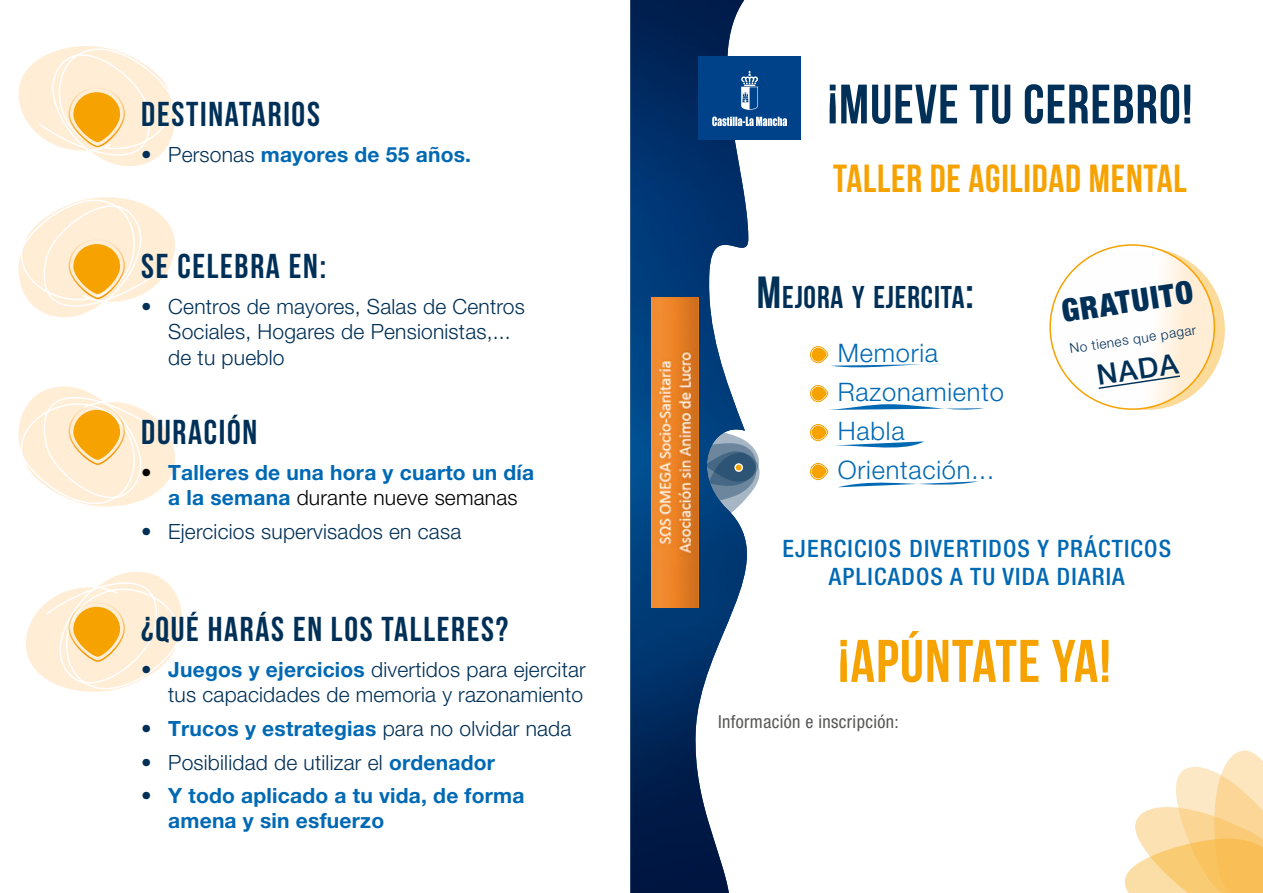
<style>
.page{position:relative;width:1263px;height:893px;background:#fff}
.page>*{position:absolute;margin:0;border:0;box-sizing:border-box;transform-origin:0 0}
.t1{font:60px "Bebas Neue";color:#f6a200}
.t2{font:55.35px "Bebas Neue";letter-spacing:.02em;color:#003057}
.t3{font:39.15px "Bebas Neue";letter-spacing:.02em;color:#f6a200}
.t4{font:34.5px "Bebas Neue";letter-spacing:.05em;color:#003057}
.t5{font:31.5px "Bebas Neue";letter-spacing:.03em;color:#003057}
.t6{font:900 condensed 31.5px "Helvetica Neue LT Pro";color:#003057}
.t7{font:500 28.35px "Helvetica Neue LT Pro";color:#003057}
.t8{font:300 25.5px/39px "Helvetica Neue LT Pro";letter-spacing:.03em;color:#0069b4}
.t9{font:500 condensed 24px/28.5px "Helvetica Neue LT Pro";letter-spacing:.05em;color:#0069b4}
.t10{font:300 21px/25.2px "Helvetica Neue LT Pro";letter-spacing:.01em;color:#003057}
.t11{font:700 21px/25.2px "Helvetica Neue LT Pro";letter-spacing:.01em;color:#0069b4;text-align:center}
.t12{font:condensed 18px "Helvetica Neue LT Pro";letter-spacing:.02em;color:#575756}
.t13{font:300 13.5px "Helvetica Neue LT Pro";color:#003057}
.s1{font-weight:300;color:#003057}
.s2{font-weight:300;color:#000}
.s3{font-weight:700;color:#0069b4}
.s4{font-size:45px}
</style>
<div class="page">
<img style="left:630px;top:0;width:127px;height:893px">
<svg style="left:1124px;top:750px;width:139px;height:143px"></svg>
<img style="left:651px;top:298px;width:47px;height:310px">
<svg style="left:1050px;top:248px;width:175px;height:162px"></svg>
<svg style="left:18px;top:46px;width:157px;height:272px"></svg>
<svg style="left:18px;top:386px;width:157px;height:121px"></svg>
<svg style="left:26px;top:571px;width:156px;height:121px"></svg>
<div style="left:69px;top:87px;width:56px;height:60px;border:2px solid #f6a200;border-radius:27px"></div>
<div style="left:73px;top:92px;width:47px;height:50px;background:#f6a200;border-radius:23px"></div>
<div style="left:69px;top:239px;width:56px;height:60px;border:2px solid #f6a200;border-radius:27px"></div>
<div style="left:73px;top:244px;width:47px;height:50px;background:#f6a200;border-radius:23px"></div>
<div style="left:810px;top:346px;width:18px;height:17px;border:1px solid #f6a200;border-radius:8px"></div>
<div style="left:812px;top:348px;width:15px;height:14px;background:#f6a200;border-radius:7px"></div>
<div style="left:810px;top:385px;width:18px;height:17px;border:1px solid #f6a200;border-radius:8px"></div>
<div style="left:812px;top:387px;width:15px;height:14px;background:#f6a200;border-radius:7px"></div>
<div style="left:810px;top:424px;width:18px;height:17px;border:1px solid #f6a200;border-radius:8px"></div>
<svg style="left:812px;top:425px;width:15px;height:15px"></svg>
<div style="left:810px;top:463px;width:18px;height:17px;border:1px solid #f6a200;border-radius:8px"></div>
<svg style="left:812px;top:464px;width:15px;height:15px"></svg>
<div style="left:69px;top:405px;width:56px;height:60px;border:2px solid #f6a200;border-radius:27px"></div>
<div style="left:73px;top:410px;width:47px;height:50px;background:#f6a200;border-radius:23px"></div>
<div style="left:69px;top:602px;width:56px;height:60px;border:2px solid #f6a200;border-radius:27px"></div>
<div style="left:73px;top:607px;width:47px;height:50px;background:#f6a200;border-radius:23px"></div>
<div style="left:698px;top:57px;width:103px;height:83px;background:#004289"></div>
<svg style="left:741px;top:71px;width:17px;height:39px"></svg>
<svg style="left:712px;top:117px;width:75px;height:9px"></svg>
<svg style="left:829px;top:404px;width:155px;height:6px"></svg>
<svg style="left:833px;top:441px;width:91px;height:7px"></svg>
<svg style="left:838px;top:481px;width:140px;height:7px"></svg>
<svg style="left:831px;top:363px;width:109px;height:5px"></svg>
<h3 class="t4" style="left:141px;top:95px;width:15px">DESTINATARIOS</h3>
<p class="t11" style="left:141px;top:142px;width:331px"><span class="s1">• Personas</span> mayores de 55 años.</p>
<h3 class="t4" style="left:141px;top:247px;width:186px">SE CELEBRA EN:</h3>
<p class="t10" style="left:168px;top:294px;width:358px;text-indent:-27px">• Centros de mayores, Salas de Centros<br>Sociales, Hogares de Pensionistas,... de tu pueblo</p>
<h3 class="t4" style="left:141px;top:413px;width:118px">DURACIÓN</h3>
<p class="t11" style="left:141px;top:459px;width:394px"><span class="s2">•</span> Talleres de una hora y cuarto un día a la semana <span class="s2">durante nueve semanas</span></p>
<p class="t10" style="left:141px;top:518px;width:321px">• Ejercicios supervisados en casa</p>
<h3 class="t4" style="left:141px;top:610px;width:369px">¿QUÉ HARÁS EN LOS TALLERES?</h3>
<p class="t10" style="left:141px;top:656px;width:446px;text-align:right">• <span class="s3">Juegos y ejercicios</span> divertidos para ejercitar tus capacidades de memoria y razonamiento</p>
<p class="t10" style="left:141px;top:715px;width:432px">• <span class="s3">Trucos y estrategias</span> para no olvidar nada</p>
<p class="t10" style="left:141px;top:749px;width:355px">• Posibilidad de utilizar el <span class="s3">ordenador</span></p>
<p class="t11" style="left:168px;top:783px;width:358px;text-align:left;text-indent:-27px"><span class="s1">•</span> Y todo aplicado a tu vida, de forma amena y sin esfuerzo</p>
<h2 class="t2" style="left:827px;top:74px;width:367px">¡MUEVE TU CEREBRO!</h2>
<h3 class="t3" style="left:833px;top:157px;width:355px">TALLER DE AGILIDAD MENTAL</h3>
<h3 class="t5" style="left:757px;top:280px;width:218px"><span class="s4">M</span>EJORA Y EJERCITA<span class="s4">:</span></h3>
<p class="t8" style="left:838px;top:333px;width:168px">Memoria<br>Razonamiento<br>Habla<br>Orientación...</p>
<h3 class="t6" style="left:1059px;top:293px;width:134px;rotate:-9deg">GRATUITO</h3>
<p class="t13" style="left:1068px;top:341px;width:129px;rotate:-9deg">No tienes que pagar</p>
<h3 class="t7" style="left:1094px;top:358px;width:84px;rotate:-8deg">NADA</h3>
<p class="t9" style="left:829px;top:534px;width:341px;text-indent:19px">ICIOS DIVERTIDOS Y PRÁCTICOS<br>APLICADOS A TU VIDA DIARIA</p>
<p class="t9" style="left:782px;top:534px;width:27px">EJERC</p>
<h1 class="t1" style="left:838px;top:628px;width:111px">¡APÚNTATE</h1>
<h1 class="t1" style="left:1052px;top:628px;width:61px">YA !</h1>
<p class="t12" style="left:718px;top:711px;width:182px">Información e inscripción:</p>
</div>
